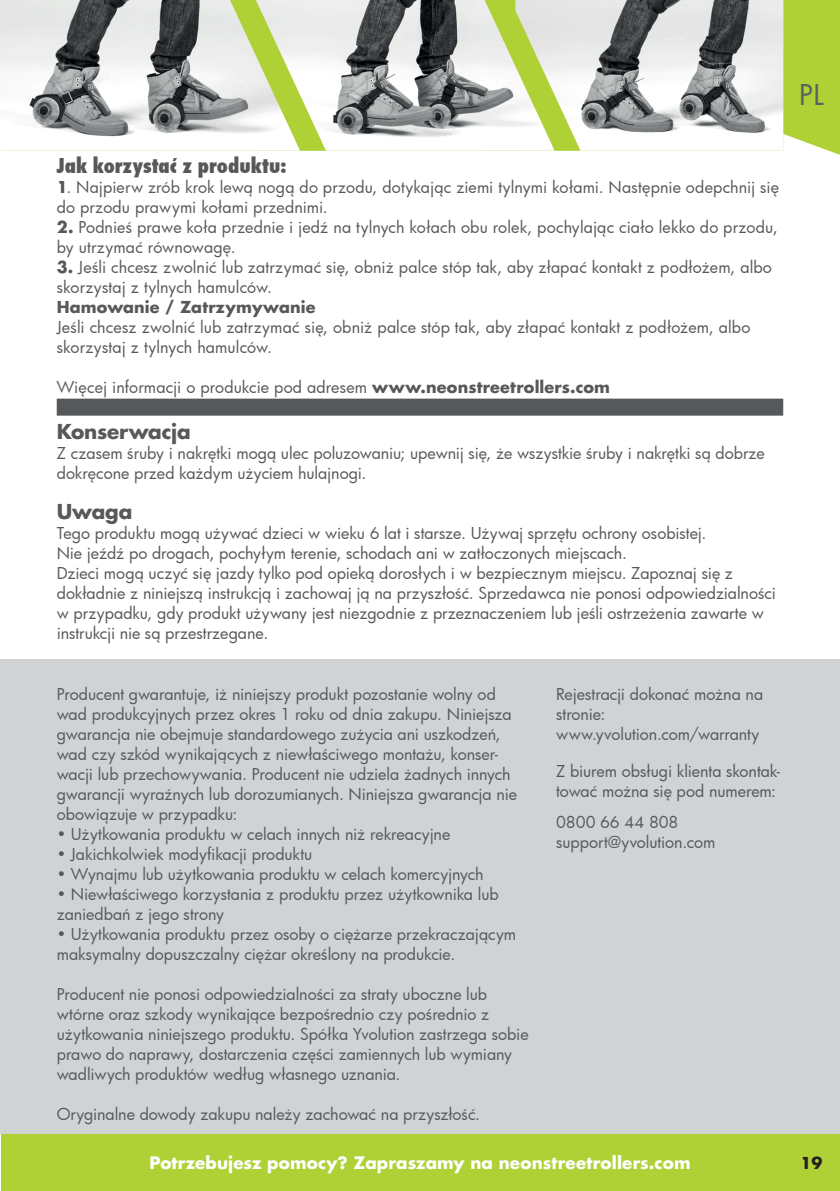
<style>
.page{position:relative;width:840px;height:1191px;background:#fff}
.page>*{position:absolute;margin:0;border:0;box-sizing:border-box;transform-origin:0 0}
.t1{font:28px "Futura";color:#5d5f60}
.t2{font:800 condensed 20px "Futura";letter-spacing:.005em;color:#57585a}
.t3{font:700 20px "Futura Std";letter-spacing:-.01em;color:#57585a}
.t4{font:700 16.8px "Futura Std";letter-spacing:.01em;color:#fff}
.t5{font:16px/20px "Futura";letter-spacing:-.005em;color:#57585a}
.t6{font:700 16px "Futura Std";letter-spacing:.01em;color:#57585a}
.t7{font:700 16px "Futura Std";color:#231f20}
.s1{font-family:"Futura Std";font-weight:700}
</style>
<div class="page">
<svg style="left:782px;top:0;width:57px;height:155px;background:#b6d447"></svg>
<div style="left:1px;top:1133px;width:838px;height:58px;background:#b0d136"></div>
<div style="left:0;top:659px;width:839px;height:475px;background:#d1d2d4"></div>
<div style="left:57px;top:398px;width:725px;height:17px;background:#57585a"></div>
<img style="left:580px;top:0;width:202px;height:151px">
<svg style="left:554px;top:0;width:26px;height:151px;fill:#e7e9e7"></svg>
<img style="left:326px;top:0;width:228px;height:151px">
<svg style="left:300px;top:0;width:26px;height:151px"></svg>
<img style="left:0;top:0;width:300px;height:151px">
<p class="t2" style="left:57px;top:152px;width:231px">Jak korzystać z produktu:</p>
<p class="t5" style="left:57px;top:177px;width:723px"><span class="s1">1</span>. Najpierw zrób krok lewą nogą do przodu, dotykając ziemi tylnymi kołami. Następnie odepchnij się do przodu prawymi kołami przednimi.</p>
<p class="t5" style="left:57px;top:217px;width:722px"><span class="s1">2.</span> Podnieś prawe koła przednie i jedź na tylnych kołach obu rolek, pochylając ciało lekko do przodu, by utrzymać równowagę.</p>
<p class="t5" style="left:57px;top:257px;width:716px"><span class="s1">3.</span> Jeśli chcesz zwolnić lub zatrzymać się, obniż palce stóp tak, aby złapać kontakt z podłożem, albo skorzystaj z tylnych hamulców.</p>
<p class="t6" style="left:57px;top:296px;width:260px">Hamowanie / Zatrzymywanie</p>
<p class="t5" style="left:57px;top:317px;width:694px">Jeśli chcesz zwolnić lub zatrzymać się, obniż palce stóp tak, aby złapać kontakt z podłożem, albo skorzystaj z tylnych hamulców.</p>
<p class="t5" style="left:57px;top:377px;width:554px">Więcej informacji o produkcie pod adresem <span class="s1">www.neonstreetrollers.com</span></p>
<p class="t3" style="left:57px;top:418px;width:135px">Konserwacja</p>
<p class="t5" style="left:57px;top:443px;width:709px">Z czasem śruby i nakrętki mogą ulec poluzowaniu; upewnij się, że wszystkie śruby i nakrętki są dobrze dokręcone przed każdym użyciem hulajnogi.</p>
<p class="t3" style="left:57px;top:498px;width:77px">Uwaga</p>
<p class="t5" style="left:57px;top:523px;width:720px">Tego produktu mogą używać dzieci w wieku 6 lat i starsze. Używaj sprzętu ochrony osobistej.<br>Nie jeźdź po drogach, pochyłym terenie, schodach ani w zatłoczonych miejscach.<br>Dzieci mogą uczyć się jazdy tylko pod opieką dorosłych i w bezpiecznym miejscu. Zapoznaj się z dokładnie z niniejszą instrukcją i zachowaj ją na przyszłość. Sprzedawca nie ponosi odpowiedzialności w przypadku, gdy produkt używany jest niezgodnie z przeznaczeniem lub jeśli ostrzeżenia zawarte w instrukcji nie są przestrzegane.</p>
<p class="t5" style="left:57px;top:683px;width:461px">Producent gwarantuje, iż niniejszy produkt pozostanie wolny od wad produkcyjnych przez okres 1 roku od dnia zakupu. Niniejsza gwarancja nie obejmuje standardowego zużycia ani uszkodzeń, wad czy szkód wynikających z niewłaściwego montażu, konser&shy;wacji lub przechowywania. Producent nie udziela żadnych innych gwarancji wyraźnych lub dorozumianych. Niniejsza gwarancja nie obowiązuje w przypadku:</p>
<p class="t5" style="left:57px;top:823px;width:395px">• Użytkowania produktu w celach innych niż rekreacyjne</p>
<p class="t5" style="left:57px;top:843px;width:257px">• Jakichkolwiek modyfikacji produktu</p>
<p class="t5" style="left:57px;top:863px;width:428px">• Wynajmu lub użytkowania produktu w celach komercyjnych</p>
<p class="t5" style="left:57px;top:883px;width:443px">• Niewłaściwego korzystania z produktu przez użytkownika lub zaniedbań z jego strony</p>
<p class="t5" style="left:57px;top:923px;width:460px">• Użytkowania produktu przez osoby o ciężarze przekraczającym maksymalny dopuszczalny ciężar określony na produkcie.</p>
<p class="t5" style="left:57px;top:983px;width:473px">Producent nie ponosi odpowiedzialności za straty uboczne lub wtórne oraz szkody wynikające bezpośrednio czy pośrednio z użytkowania niniejszego produktu. Spółka Yvolution zastrzega sobie prawo do naprawy, dostarczenia części zamiennych lub wymiany wadliwych produktów według własnego uznania.</p>
<p class="t5" style="left:57px;top:1103px;width:424px">Oryginalne dowody zakupu należy zachować na przyszłość.</p>
<p class="t5" style="left:556px;top:683px;width:208px">Rejestracji dokonać można na stronie: www.yvolution.com/warranty</p>
<p class="t5" style="left:556px;top:760px;width:225px">Z biurem obsługi klienta skontak&shy;tować można się pod numerem:</p>
<p class="t5" style="left:556px;top:812px;width:161px">0800 66 44 808 support@yvolution.com</p>
<h1 class="t1" style="left:798px;top:76px;width:26px">PL</h1>
<p class="t4" style="left:149px;top:1151px;width:542px">Potrzebujesz pomocy? Zapraszamy na neonstreetrollers.com</p>
<p class="t7" style="left:800px;top:1152px;width:23px">19</p>
</div>
